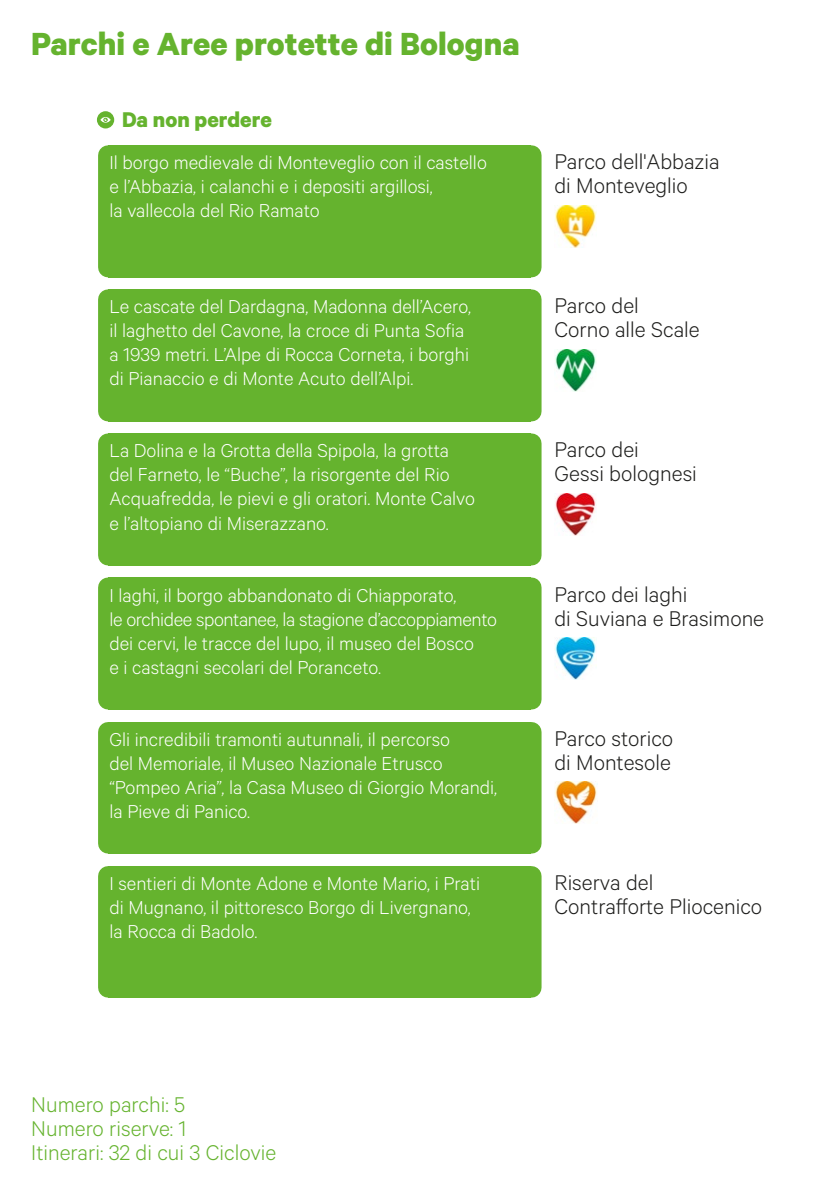
<style>
.page{position:relative;width:840px;height:1191px;background:#fff}
.page>*{position:absolute;margin:0;border:0;box-sizing:border-box;transform-origin:0 0}
.t1{font:700 36px "Calibre";color:#65b32e}
.t2{font:300 24px/24px "Calibre";color:#1d1d1b}
.t3{font:300 24px/24px "Calibre";color:#65b32e}
.t4{font:700 24px "Calibre";color:#65b32e}
.t5{font:300 21px/24px "Calibre";color:#fff}
</style>
<div class="page">
<div style="left:108px;top:433px;width:422px;height:132px;background:#65b32e"></div>
<div style="left:108px;top:577px;width:422px;height:132px;background:#65b32e"></div>
<div style="left:108px;top:722px;width:422px;height:131px;background:#65b32e"></div>
<div style="left:108px;top:866px;width:422px;height:131px;background:#65b32e"></div>
<div style="left:108px;top:289px;width:422px;height:132px;background:#65b32e"></div>
<div style="left:108px;top:145px;width:422px;height:132px;background:#65b32e"></div>
<div style="left:521px;top:155px;width:20px;height:112px;background:#65b32e"></div>
<div style="left:98px;top:155px;width:20px;height:112px;background:#65b32e"></div>
<div style="left:98px;top:299px;width:20px;height:112px;background:#65b32e"></div>
<div style="left:98px;top:443px;width:20px;height:112px;background:#65b32e"></div>
<div style="left:98px;top:587px;width:20px;height:112px;background:#65b32e"></div>
<div style="left:98px;top:732px;width:20px;height:111px;background:#65b32e"></div>
<div style="left:98px;top:876px;width:20px;height:111px;background:#65b32e"></div>
<div style="left:521px;top:443px;width:20px;height:112px;background:#65b32e"></div>
<div style="left:521px;top:299px;width:20px;height:112px;background:#65b32e"></div>
<div style="left:521px;top:732px;width:20px;height:111px;background:#65b32e"></div>
<div style="left:521px;top:587px;width:20px;height:112px;background:#65b32e"></div>
<div style="left:521px;top:876px;width:20px;height:111px;background:#65b32e"></div>
<img style="left:555px;top:493px;width:41px;height:42px">
<img style="left:555px;top:781px;width:41px;height:42px">
<img style="left:554px;top:637px;width:42px;height:42px">
<img style="left:555px;top:349px;width:41px;height:42px">
<img style="left:554px;top:205px;width:42px;height:42px">
<div style="left:97px;top:111px;width:17px;height:17px;background:#65b32e;border-radius:50%"></div>
<svg style="left:100px;top:117px;width:10px;height:6px"></svg>
<h1 class="t1" style="left:31px;top:22px;width:489px">Parchi e Aree protette di Bologna</h1>
<p class="t4" style="left:122px;top:105px;width:151px">Da non perdere</p>
<p class="t5" style="left:109px;top:150px;width:379px">Il borgo medievale di Monteveglio con il castello e l’Abbazia, i calanchi e i depositi argillosi,<br>la vallecola del Rio Ramato</p>
<p class="t5" style="left:109px;top:294px;width:363px">Le cascate del Dardagna, Madonna dell’Acero, il laghetto del Cavone, la croce di Punta Sofia a 1939 metri. L’Alpe di Rocca Corneta, i borghi di Pianaccio e di Monte Acuto dell’Alpi.</p>
<p class="t5" style="left:109px;top:438px;width:367px">La Dolina e la Grotta della Spipola, la grotta del Farneto, le “Buche”, la risorgente del Rio Acquafredda, le pievi e gli oratori. Monte Calvo e l’altopiano di Miserazzano.</p>
<p class="t5" style="left:109px;top:582px;width:389px">I laghi, il borgo abbandonato di Chiapporato,<br>le orchidee spontanee, la stagione d’accoppiamento dei cervi, le tracce del lupo, il museo del Bosco<br>e i castagni secolari del Poranceto.</p>
<p class="t5" style="left:109px;top:726px;width:389px">Gli incredibili tramonti autunnali, il percorso<br>del Memoriale, il Museo Nazionale Etrusco “Pompeo Aria”, la Casa Museo di Giorgio Morandi, la Pieve di Panico.</p>
<p class="t5" style="left:109px;top:870px;width:372px">I sentieri di Monte Adone e Monte Mario, i Prati di Mugnano, il pittoresco Borgo di Livergnano, la Rocca di Badolo.</p>
<p class="t2" style="left:554px;top:149px;width:167px">Parco dell'Abbazia di Monteveglio</p>
<p class="t2" style="left:554px;top:293px;width:147px">Parco del<br>Corno alle Scale</p>
<p class="t2" style="left:554px;top:437px;width:144px">Parco dei<br>Gessi bolognesi</p>
<p class="t2" style="left:554px;top:581px;width:211px">Parco dei laghi<br>di Suviana e Brasimone</p>
<p class="t2" style="left:554px;top:725px;width:120px">Parco storico di Montesole</p>
<p class="t2" style="left:554px;top:869px;width:209px">Riserva del<br>Contrafforte Pliocenico</p>
<p class="t3" style="left:31px;top:1091px;width:246px">Numero parchi: 5<br>Numero riserve: 1<br>Itinerari: 32 di cui 3 Ciclovie</p>
</div>
